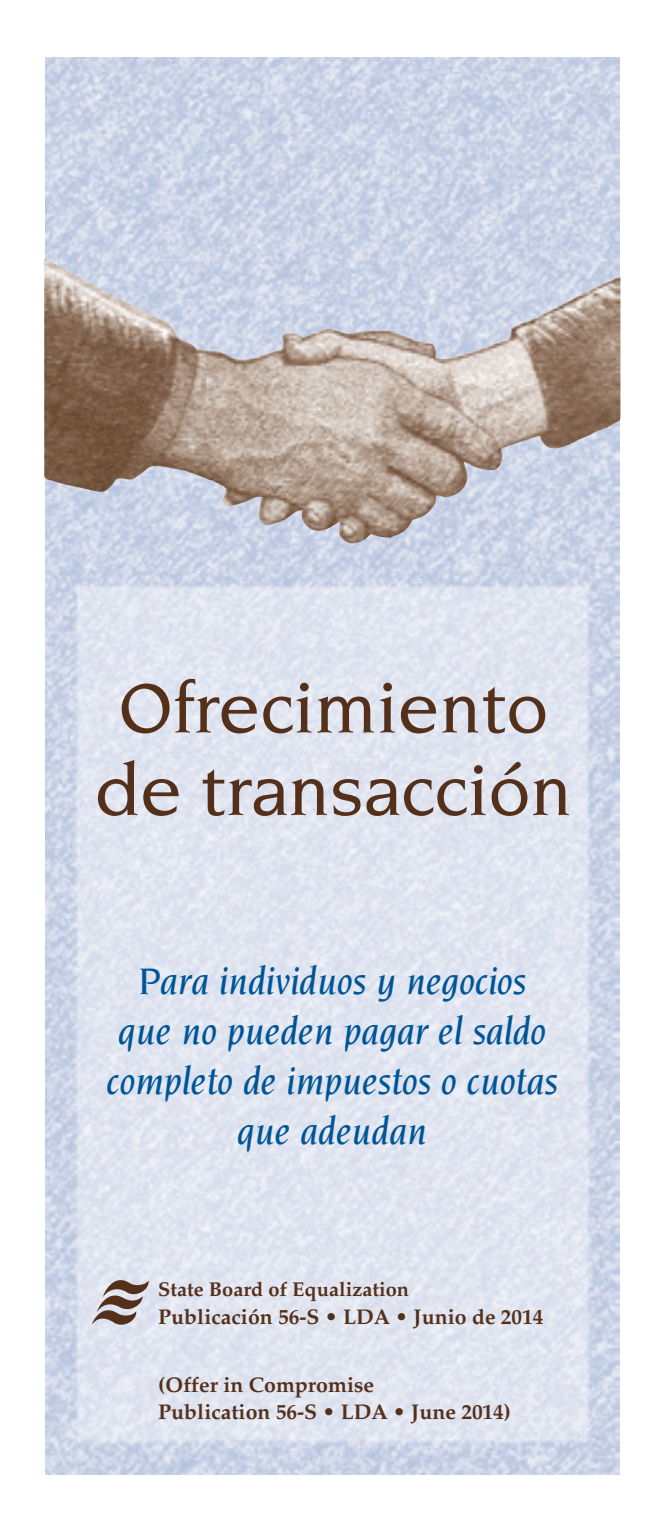
<style>
.page{position:relative;width:665px;height:1530px;background:#fff}
.page>*{position:absolute;margin:0;border:0;box-sizing:border-box;transform-origin:0 0}
.t1{font:500 75px/82.5px "Novarese Std";color:#54301a;text-align:center}
.t2{font:italic 500 40px/50px "Novarese Std";color:#005596;text-align:center}
.t3{font:700 21.25px/27.5px "Palatino LT Std";color:#54301a}
.t4{font:700 20px "Palatino LT Std";color:#54301a}
</style>
<div class="page">
<img style="left:45px;top:57px;width:574px;height:1418px">
<img style="left:44px;top:276px;width:576px;height:269px">
<svg style="left:92px;top:1273px;width:58px;height:56px;background:#b4abac"></svg>
<h1 class="t1" style="left:94px;top:666px;width:479px">Ofrecimiento de transacción</h1>
<p class="t2" style="left:106px;top:956px;width:453px">Para individuos y negocios<br>que no pueden pagar el saldo completo de impuestos o cuotas que adeudan</p>
<p class="t4" style="left:158px;top:1278px;width:252px">State Board of Equalization</p>
<p class="t3" style="left:158px;top:1303px;width:386px">Publicación 56-S • LDA • Junio de 2014</p>
<p class="t3" style="left:158px;top:1371px;width:354px">(Offer in Compromise<br>Publication 56-S • LDA • June 2014)</p>
</div>
